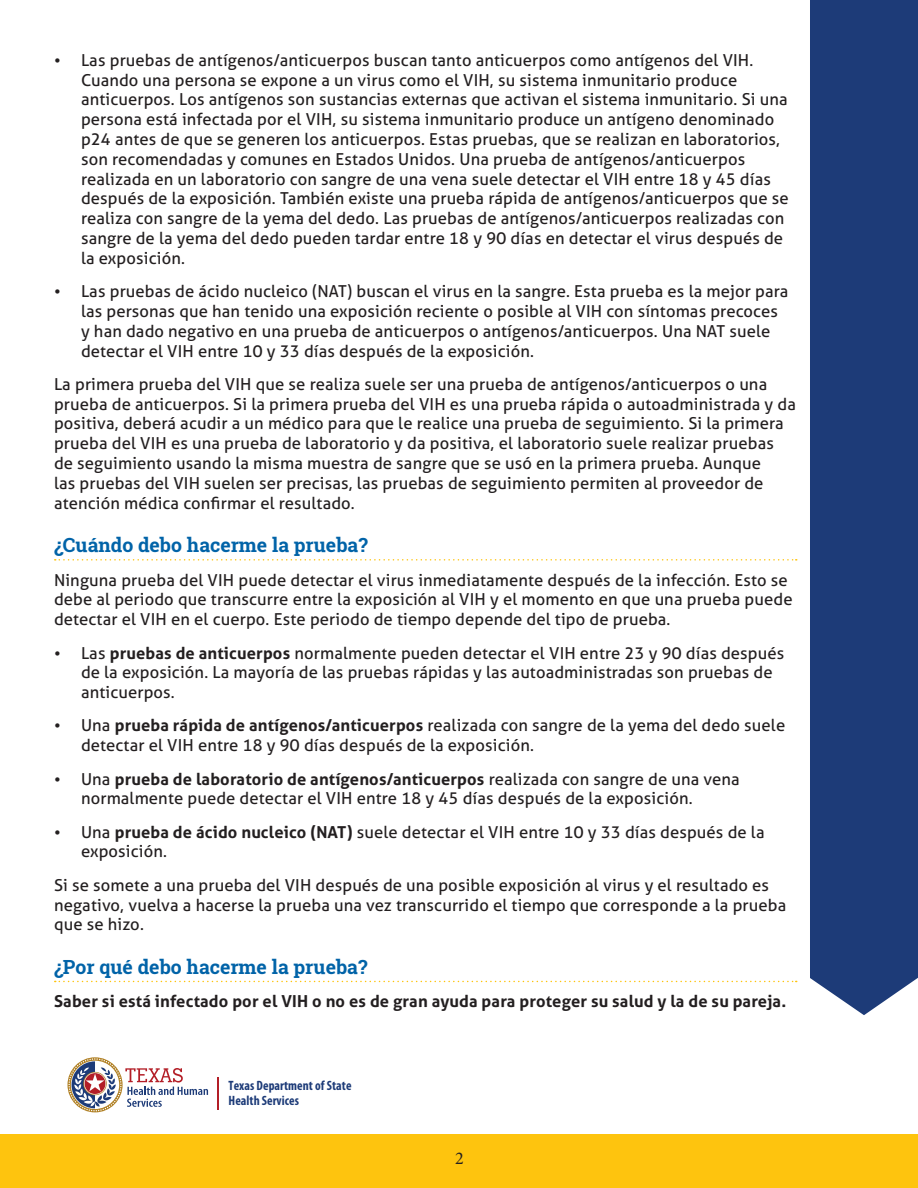
<style>
.page{position:relative;width:918px;height:1188px;background:#fff}
.page>*{position:absolute;margin:0;border:0;box-sizing:border-box;transform-origin:0 0}
.subhead_style_2{font:700 19.5px "Roboto Slab";color:#0163a8}
.t1{font:18px "Minion Pro";color:#231f20}
.body_copy{font:16.5px/19.8px "Aller";letter-spacing:.01em;color:#231f20}
.body_copy-2{font:700 16.5px "Aller";letter-spacing:.01em;color:#231f20}
.t2{font:700 condensed 13.5px/15.8px "Myriad Pro";letter-spacing:.005em;color:#1d3b78}
.s1{font-weight:700}
</style>
<div class="page">
<div style="left:0;top:1134px;width:918px;height:54px;background:#fec40e"></div>
<hr style="left:218px;top:1078px;width:1px;height:32px;background:#b31e27">
<svg style="left:68px;top:1057px;width:140px;height:55px"></svg>
<div style="left:810px;top:0;width:108px;height:1015px;background:#1d3b78"></div>
<svg style="left:55px;top:559px;width:742px;height:2px"></svg>
<svg style="left:55px;top:981px;width:742px;height:1px"></svg>
<p class="body_copy" style="left:81px;top:50px;width:709px;text-indent:-27px">• Las pruebas de antígenos/anticuerpos buscan tanto anticuerpos como antígenos del VIH.<br>Cuando una persona se expone a un virus como el VIH, su sistema inmunitario produce anticuerpos. Los antígenos son sustancias externas que activan el sistema inmunitario. Si una persona está infectada por el VIH, su sistema inmunitario produce un antígeno denominado p24 antes de que se generen los anticuerpos. Estas pruebas, que se realizan en laboratorios, son recomendadas y comunes en Estados Unidos. Una prueba de antígenos/anticuerpos realizada en un laboratorio con sangre de una vena suele detectar el VIH entre 18 y 45 días después de la exposición. También existe una prueba rápida de antígenos/anticuerpos que se realiza con sangre de la yema del dedo. Las pruebas de antígenos/anticuerpos realizadas con sangre de la yema del dedo pueden tardar entre 18 y 90 días en detectar el virus después de la exposición.</p>
<p class="body_copy" style="left:81px;top:281px;width:709px;text-indent:-27px">• Las pruebas de ácido nucleico (NAT) buscan el virus en la sangre. Esta prueba es la mejor para las personas que han tenido una exposición reciente o posible al VIH con síntomas precoces y han dado negativo en una prueba de anticuerpos o antígenos/anticuerpos. Una NAT suele detectar el VIH entre 10 y 33 días después de la exposición.</p>
<p class="body_copy" style="left:54px;top:374px;width:743px">La primera prueba del VIH que se realiza suele ser una prueba de antígenos/anticuerpos o una prueba de anticuerpos. Si la primera prueba del VIH es una prueba rápida o autoadministrada y da positiva, deberá acudir a un médico para que le realice una prueba de seguimiento. Si la primera prueba del VIH es una prueba de laboratorio y da positiva, el laboratorio suele realizar pruebas de seguimiento usando la misma muestra de sangre que se usó en la primera prueba. Aunque<br>las pruebas del VIH suelen ser precisas, las pruebas de seguimiento permiten al proveedor de atención médica confirmar el resultado.</p>
<p class="subhead_style_2" style="left:54px;top:532px;width:315px">¿Cuándo debo hacerme la prueba?</p>
<p class="body_copy" style="left:54px;top:570px;width:740px">Ninguna prueba del VIH puede detectar el virus inmediatamente después de la infección. Esto se debe al periodo que transcurre entre la exposición al VIH y el momento en que una prueba puede detectar el VIH en el cuerpo. Este periodo de tiempo depende del tipo de prueba.</p>
<p class="body_copy" style="left:81px;top:643px;width:705px;text-indent:-27px">• Las <span class="s1">pruebas de anticuerpos</span> normalmente pueden detectar el VIH entre 23 y 90 días después de la exposición. La mayoría de las pruebas rápidas y las autoadministradas son pruebas de anticuerpos.</p>
<p class="body_copy" style="left:81px;top:716px;width:706px;text-indent:-27px">• Una <span class="s1">prueba rápida de antígenos/anticuerpos</span> realizada con sangre de la yema del dedo suele detectar el VIH entre 18 y 90 días después de la exposición.</p>
<p class="body_copy" style="left:81px;top:769px;width:660px;text-indent:-27px">• Una <span class="s1">prueba de laboratorio de antígenos/anticuerpos</span> realizada con sangre de una vena normalmente puede detectar el VIH entre 18 y 45 días después de la exposición.</p>
<p class="body_copy" style="left:81px;top:822px;width:685px;text-indent:-27px">• Una <span class="s1">prueba de ácido nucleico (NAT)</span> suele detectar el VIH entre 10 y 33 días después de la exposición.</p>
<p class="body_copy" style="left:54px;top:875px;width:734px">Si se somete a una prueba del VIH después de una posible exposición al virus y el resultado es negativo, vuelva a hacerse la prueba una vez transcurrido el tiempo que corresponde a la prueba que se hizo.</p>
<p class="subhead_style_2" style="left:54px;top:954px;width:315px">¿Por qué debo hacerme la prueba?</p>
<p class="body_copy-2" style="left:54px;top:991px;width:734px">Saber si está infectado por el VIH o no es de gran ayuda para proteger su salud y la de su pareja.</p>
<p class="t2" style="left:229px;top:1077px;width:125px">Texas Department of State<br>Health Services</p>
<p class="t1" style="left:455px;top:1147px;width:10px">2</p>
</div>
